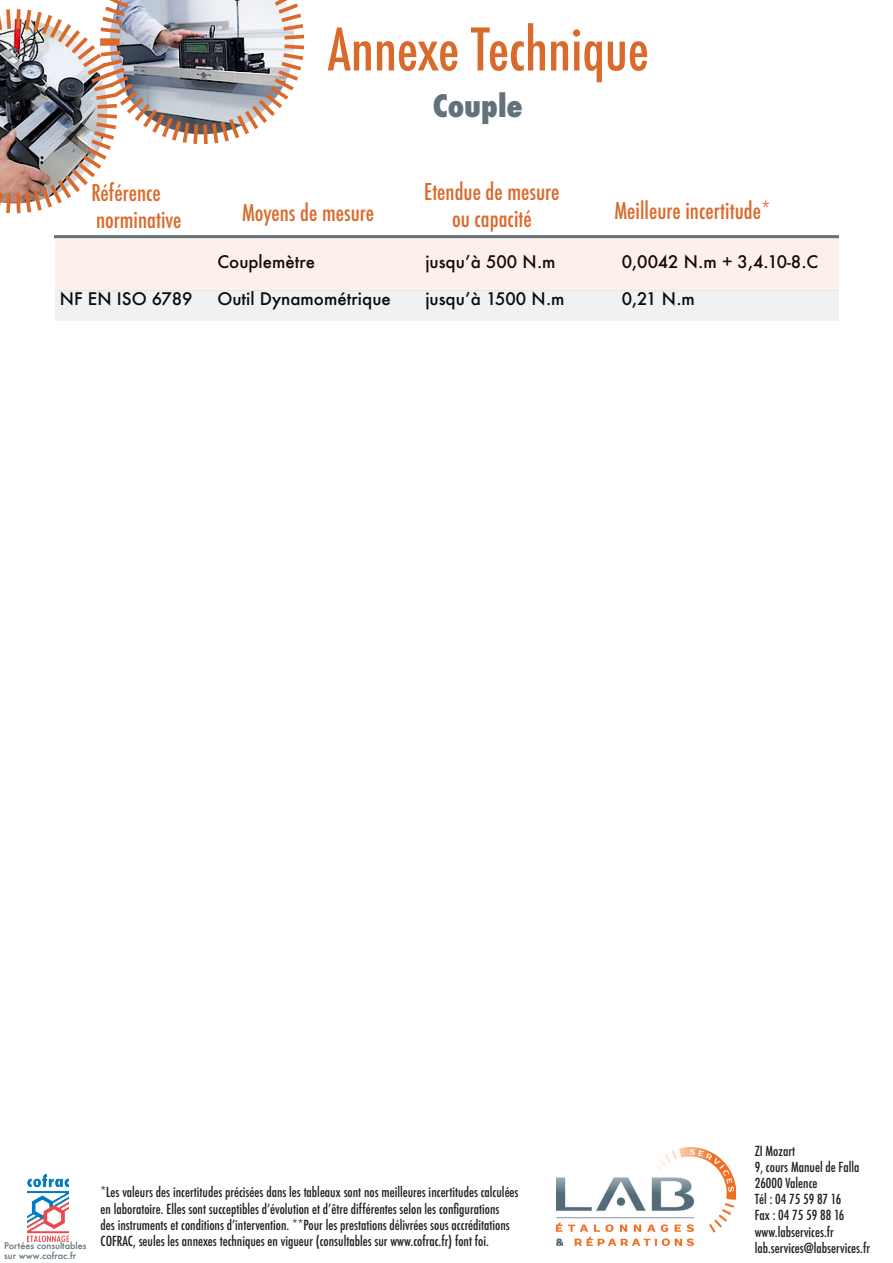
<style>
.page{position:relative;width:893px;height:1263px;background:#fff}
.page>*{position:absolute;margin:0;border:0;box-sizing:border-box;transform-origin:0 0}
.t1{font:500 condensed 57px "Futura";color:#da6a2c}
.t2{font:800 condensed 30px "Futura";color:#61727b}
.t3{font:500 condensed 22.5px/27px "Futura";color:#da6a2c;text-align:center}
.t4{font:500 16.8px "Futura";color:#000}
.t5{font:500 condensed 13.5px/16.2px "Futura";color:#231f20}
.t6{font:500 9px "Futura";color:#62727a}
</style>
<div class="page">
<img style="left:556px;top:1147px;width:180px;height:99px">
<hr style="left:54px;top:235px;width:785px;height:3px;background:#61727b">
<img style="left:28px;top:1175px;width:40px;height:66px">
<img style="left:0;top:0;width:305px;height:214px">
<div style="left:55px;top:238px;width:783px;height:52px;background:#fbf0ea"></div>
<div style="left:55px;top:290px;width:783px;height:31px;background:#eff1f2"></div>
<p class="t1" style="left:328px;top:13px;width:323px">Annexe Technique</p>
<p class="t2" style="left:433px;top:86px;width:92px">Couple</p>
<p class="t3" style="left:424px;top:179px;width:137px">Etendue de mesure ou capacité</p>
<p class="t3" style="left:91px;top:180px;width:71px">Référence</p>
<p class="t3" style="left:96px;top:207px;width:87px">norminative</p>
<p class="t3" style="left:242px;top:199px;width:134px">Moyens de mesure</p>
<p class="t4" style="left:217px;top:251px;width:99px">Couplemètre</p>
<p class="t4" style="left:425px;top:251px;width:132px">jusqu’à 500 N.m</p>
<p class="t4" style="left:622px;top:251px;width:198px">0,0042 N.m + 3,4.10-8.C</p>
<p class="t4" style="left:60px;top:287px;width:134px">NF EN ISO 6789</p>
<p class="t4" style="left:217px;top:287px;width:175px">Outil Dynamométrique</p>
<p class="t4" style="left:425px;top:287px;width:141px">jusqu’à 1500 N.m</p>
<p class="t4" style="left:622px;top:287px;width:75px">0,21 N.m</p>
<p class="t3" style="left:614px;top:197px;width:157px">Meilleure incertitude*</p>
<p class="t6" style="left:4px;top:1239px;width:84px">Portées consultables</p>
<p class="t6" style="left:4px;top:1250px;width:74px">sur www.cofrac.fr</p>
<p class="t5" style="left:101px;top:1184px;width:419px">*Les valeurs des incertitudes précisées dans les tableaux sont nos meilleures incertitudes calculées en laboratoire. Elles sont succeptibles d’évolution et d’être différentes selon les configurations<br>des instruments et conditions d’intervention. **Pour les prestations délivrées sous accréditations COFRAC, seules les annexes techniques en vigueur (consultables sur www.cofrac.fr) font foi.</p>
<p class="t5" style="left:755px;top:1142px;width:42px">ZI Mozart</p>
<p class="t5" style="left:755px;top:1159px;width:106px">9, cours Manuel de Falla</p>
<p class="t5" style="left:755px;top:1175px;width:64px">26000 Valence</p>
<p class="t5" style="left:755px;top:1191px;width:88px">Tél : 04 75 59 87 16</p>
<p class="t5" style="left:755px;top:1207px;width:91px">Fax : 04 75 59 88 16</p>
<p class="t5" style="left:755px;top:1223px;width:81px">www.labservices.fr</p>
<p class="t5" style="left:755px;top:1240px;width:117px">lab.services@labservices.fr</p>
</div>
